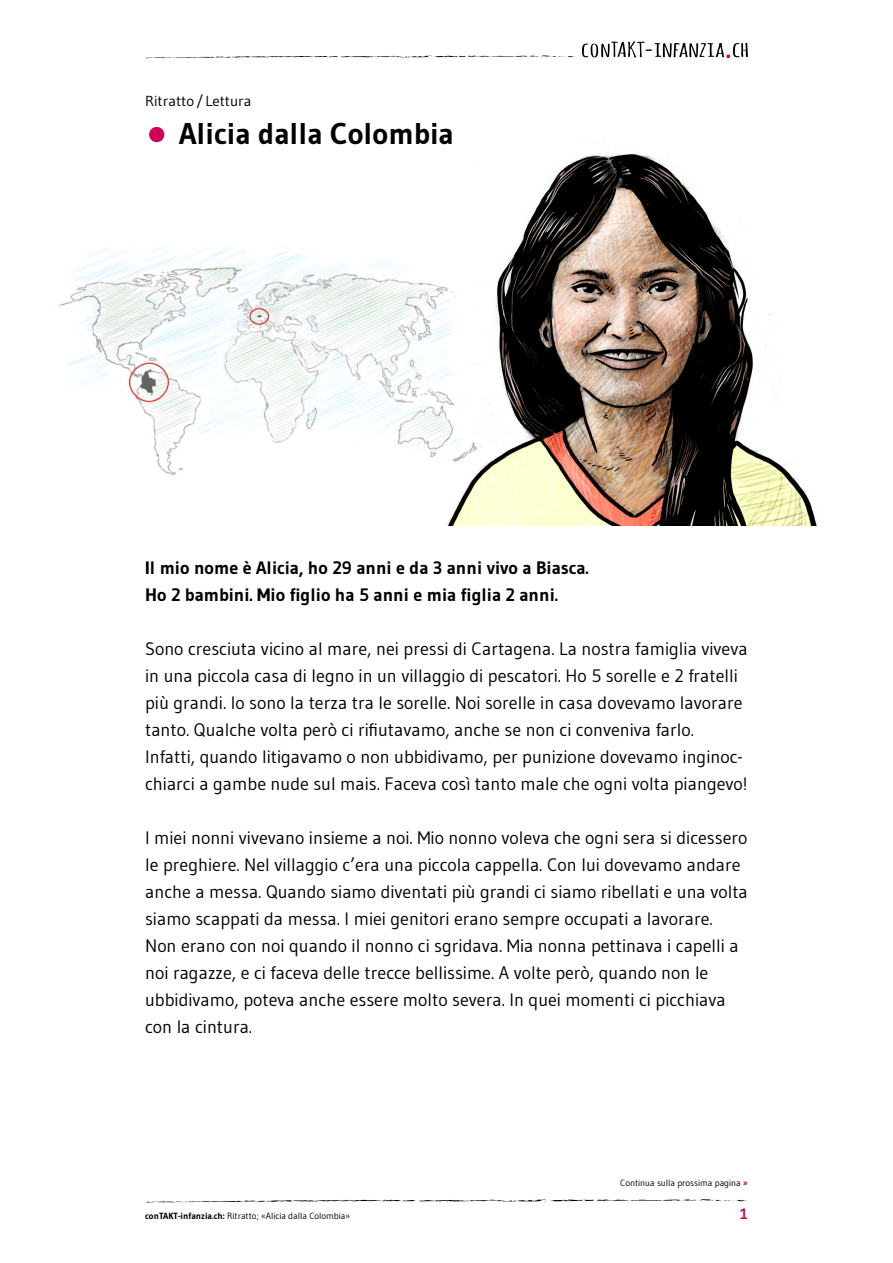
<style>
.page{position:relative;width:893px;height:1263px;background:#fff}
.page>*{position:absolute;margin:0;border:0;box-sizing:border-box;transform-origin:0 0}
.t1{font:700 30px "Gudea";color:#000}
.t2{font:18px/27px "Gudea";color:#000}
.t3{font:700 18px/27px "Gudea";color:#000}
.t4{font:700 15px "Gudea";color:#d20054}
.t5{font:14.55px "Gudea";color:#000}
.t6{font:9px "Gudea";color:#000}
.s1{font-size:51px;color:#d20054}
.s2{font-weight:700;color:#d20054}
.s3{font-weight:700}
</style>
<div class="page">
<svg style="left:145px;top:1199px;width:603px;height:4px"></svg>
<svg style="left:146px;top:55px;width:429px;height:3px"></svg>
<svg style="left:582px;top:41px;width:166px;height:17px"></svg>
<img style="left:446px;top:154px;width:371px;height:372px">
<img style="left:59px;top:191px;width:422px;height:327px">
<p class="t5" style="left:145px;top:92px;width:108px">Ritratto/ Lettura</p>
<h1 class="t1" style="left:145px;top:115px;width:310px"><span class="s1">•</span> Alicia dalla Colombia</h1>
<p class="t3" style="left:145px;top:554px;width:445px">Il mio nome è Alicia, ho 29 anni e da 3 anni vivo a Biasca.<br>Ho 2 bambini. Mio figlio ha 5 anni e mia figlia 2 anni.</p>
<p class="t2" style="left:145px;top:635px;width:604px">Sono cresciuta vicino al mare, nei pressi di Cartagena. La nostra famiglia viveva in una piccola casa di legno in un villaggio di pescatori. Ho 5 sorelle e 2 fratelli più grandi. Io sono la terza tra le sorelle. Noi sorelle in casa dovevamo lavorare tanto. Qualche volta però ci rifiutavamo, anche se non ci conveniva farlo.<br>Infatti, quando litigavamo o non ubbidivamo, per punizione dovevamo inginoc&shy;chiarci a gambe nude sul mais. Faceva così tanto male che ogni volta piangevo!</p>
<p class="t2" style="left:145px;top:824px;width:604px">I miei nonni vivevano insieme a noi. Mio nonno voleva che ogni sera si dicessero le preghiere. Nel villaggio c’era una piccola cappella. Con lui dovevamo andare anche a messa. Quando siamo diventati più grandi ci siamo ribellati e una volta siamo scappati da messa. I miei genitori erano sempre occupati a lavorare.<br>Non erano con noi quando il nonno ci sgridava. Mia nonna pettinava i capelli a noi ragazze, e ci faceva delle trecce bellissime. A volte però, quando non le ubbidivamo, poteva anche essere molto severa. In quei momenti ci picchiava con la cintura.</p>
<p class="t6" style="left:620px;top:1177px;width:129px">Continua sulla prossima pagina <span class="s2">»</span></p>
<p class="t6" style="left:145px;top:1210px;width:206px"><span class="s3">conTAKT-infanzia.ch:</span> Ritratto; «Alicia dalla Colombia»</p>
<p class="t4" style="left:740px;top:1204px;width:9px">1</p>
</div>
